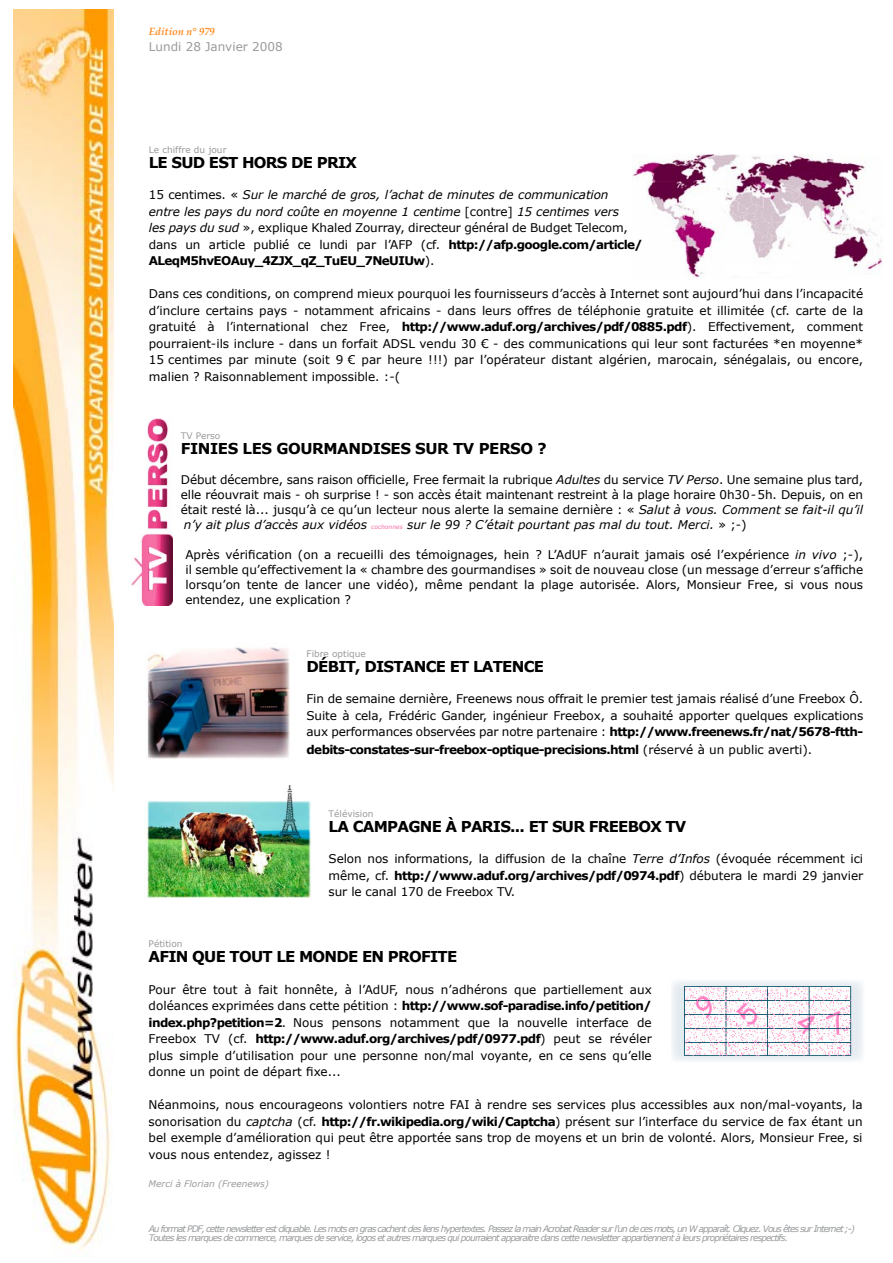
<style>
.page{position:relative;width:893px;height:1263px;background:#fff}
.page>*{position:absolute;margin:0;border:0;box-sizing:border-box;transform-origin:0 0}
.t1{font:700 15px "Verdana";letter-spacing:-.05em;color:#000}
.t2{font:700 15px "Verdana";letter-spacing:-.03em;color:#000}
.t3{font:12px/16.5px "Verdana";color:#000;text-align:justify}
.t4{font:12px "Verdana";color:#989a9c}
.t5{font:italic 700 10.5px "Palatino Linotype";color:#ff8c25}
.t6{font:italic 9px "Verdana";letter-spacing:-.1em;color:#989a9c}
.t7{font:9px "Verdana";color:#989a9c}
.t8{font:italic 9px "Verdana";color:#989a9c}
.s1{font-style:italic}
.s2{font-weight:700}
.s3{font-style:italic;font-size:6px;color:#f76ea5}
</style>
<div class="page">
<img style="left:14px;top:10px;width:100px;height:1242px">
<img style="left:131px;top:418px;width:41px;height:187px">
<img style="left:147px;top:785px;width:165px;height:113px">
<img style="left:633px;top:155px;width:249px;height:123px">
<img style="left:672px;top:981px;width:191px;height:80px">
<img style="left:147px;top:647px;width:143px;height:112px">
<p class="t5" style="left:149px;top:24px;width:68px">Edition n° 979</p>
<p class="t4" style="left:149px;top:39px;width:135px">Lundi 28 Janvier 2008</p>
<p class="t7" style="left:149px;top:144px;width:79px">Le chiffre du jour</p>
<p class="t1" style="left:149px;top:153px;width:210px">LE SUD EST HORS DE PRIX</p>
<p class="t3" style="left:149px;top:186px;width:496px;text-align:left">15 centimes. « <span class="s1">Sur le marché de gros, l’achat de minutes de communication<br>entre les pays du nord coûte en moyenne 1 centime</span> [contre] <span class="s1">15 centimes vers<br>les pays du sud</span> », explique Khaled Zourray, directeur général de Budget Telecom, dans un article publié ce lundi par l’AFP (cf. <span class="s2">http://afp.google.com/article/ ALeqM5hvEOAuy_4ZJX_qZ_TuEU_7NeUIUw</span>).</p>
<p class="t3" style="left:149px;top:285px;width:716px">Dans ces conditions, on comprend mieux pourquoi les fournisseurs d’accès à Internet sont aujourd’hui dans l’incapacité d’inclure certains pays - notamment africains - dans leurs offres de téléphonie gratuite et illimitée (cf. carte de la gratuité à l’international chez Free, <span class="s2">http://www.aduf.org/archives/pdf/0885.pdf</span>). Effectivement, comment pourraient-ils inclure - dans un forfait ADSL vendu 30 € - des communications qui leur sont facturées *en moyenne* 15 centimes par minute (soit 9 € par heure !!!) par l’opérateur distant algérien, marocain, sénégalais, ou encore, malien ? Raisonnablement impossible. :-(</p>
<p class="t7" style="left:181px;top:430px;width:41px">TV Perso</p>
<p class="t2" style="left:181px;top:439px;width:367px">FINIES LES GOURMANDISES SUR TV PERSO ?</p>
<p class="t3" style="left:181px;top:471px;width:684px;line-height:15px">Début décembre, sans raison officielle, Free fermait la rubrique <span class="s1">Adultes</span> du service <span class="s1">TV Perso</span>. Une semaine plus tard, elle réouvrait mais - oh surprise ! - son accès était maintenant restreint à la plage horaire 0h30-5h. Depuis, on en était resté là... jusqu’à ce qu’un lecteur nous alerte la semaine dernière : « <span class="s1">Salut à vous. Comment se fait-il qu’il n’y ait plus d’accès aux vidéos</span> <span class="s3">cochonnes</span> <span class="s1">sur le 99 ? C’était pourtant pas mal du tout. Merci.</span> » ;-)</p>
<p class="t3" style="left:185px;top:546px;width:679px;line-height:15px">Après vérification (on a recueilli des témoignages, hein ? L’AdUF n’aurait jamais osé l’expérience <span class="s1">in vivo</span> ;-), il semble qu’effectivement la « chambre des gourmandises » soit de nouveau close (un message d’erreur s’affiche lorsqu’on tente de lancer une vidéo), même pendant la plage autorisée. Alors, Monsieur Free, si vous nous entendez, une explication ?</p>
<p class="t7" style="left:306px;top:648px;width:61px">Fibre optique</p>
<p class="t1" style="left:306px;top:657px;width:239px">DÉBIT, DISTANCE ET LATENCE</p>
<p class="t3" style="left:306px;top:690px;width:558px">Fin de semaine dernière, Freenews nous offrait le premier test jamais réalisé d’une Freebox Ô.<br>Suite à cela, Frédéric Gander, ingénieur Freebox, a souhaité apporter quelques explications aux performances observées par notre partenaire : <span class="s2">http://www.freenews.fr/nat/5678-ftth&shy;debits-constates-sur-freebox-optique-precisions.html</span> (réservé à un public averti).</p>
<p class="t7" style="left:329px;top:807px;width:46px">Télévision</p>
<p class="t1" style="left:329px;top:816px;width:359px">LA CAMPAGNE À PARIS... ET SUR FREEBOX TV</p>
<p class="t3" style="left:329px;top:850px;width:536px">Selon nos informations, la diffusion de la chaîne <span class="s1">Terre d’Infos</span> (évoquée récemment ici même, cf. <span class="s2">http://www.aduf.org/archives/pdf/0974.pdf</span>) débutera le mardi 29 janvier sur le canal 170 de Freebox TV.</p>
<p class="t7" style="left:149px;top:938px;width:35px">Pétition</p>
<p class="t1" style="left:149px;top:947px;width:310px">AFIN QUE TOUT LE MONDE EN PROFITE</p>
<p class="t3" style="left:149px;top:980px;width:505px">Pour être tout à fait honnête, à l’AdUF, nous n’adhérons que partiellement aux doléances exprimées dans cette pétition : <span class="s2">http://www.sof-paradise.info/petition/ index.php?petition=2</span>. Nous pensons notamment que la nouvelle interface de Freebox TV (cf. <span class="s2">http://www.aduf.org/archives/pdf/0977.pdf</span>) peut se révéler plus simple d’utilisation pour une personne non/mal voyante, en ce sens qu’elle donne un point de départ fixe...</p>
<p class="t3" style="left:149px;top:1096px;width:715px">Néanmoins, nous encourageons volontiers notre FAI à rendre ses services plus accessibles aux non/mal-voyants, la sonorisation du <span class="s1">captcha</span> (cf. <span class="s2">http://fr.wikipedia.org/wiki/Captcha</span>) présent sur l’interface du service de fax étant un bel exemple d’amélioration qui peut être apportée sans trop de moyens et un brin de volonté. Alors, Monsieur Free, si vous nous entendez, agissez !</p>
<p class="t8" style="left:149px;top:1178px;width:122px">Merci à Florian (Freenews)</p>
<p class="t6" style="left:149px;top:1222px;width:708px">Au format PDF, cette newsletter est cliquable. Les mots en gras cachent des liens hypertextes. Passez la main Acrobat Reader sur l’un de ces mots, un W apparaît. Cliquez. Vous êtes sur Internet ;-)</p>
<p class="t6" style="left:149px;top:1232px;width:641px">Toutes les marques de commerce, marques de service, logos et autres marques qui pourraient apparaitre dans cette newsletter appartiennent à leurs propriétaires respectifs.</p>
</div>
